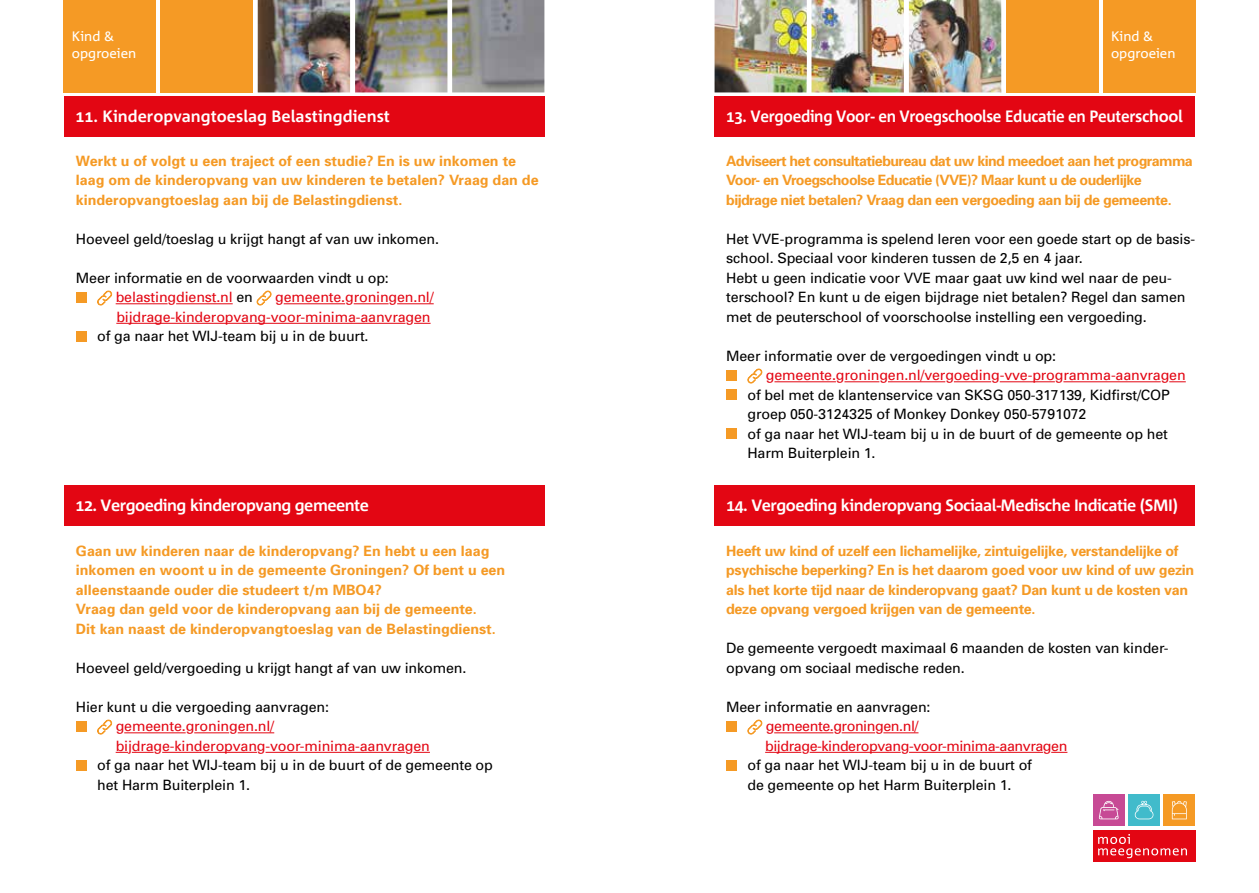
<style>
.page{position:relative;width:1259px;height:893px;background:#fff}
.page>*{position:absolute;margin:0;border:0;box-sizing:border-box;transform-origin:0 0}
.t1{font:700 16.5px "Corpid";letter-spacing:-.02em;color:#fff}
.t2{font:700 16.5px "Corpid";letter-spacing:-.02em;color:#fff;scale:.94 1}
.t3{font:700 16.5px "Corpid";color:#fff}
.t4{font:14.25px/19.5px "Univers";letter-spacing:-.01em;color:#000}
.t5{font:700 14.25px/19.5px "Univers";color:#f59a25}
.t6{font:700 14.25px/19.5px "Univers";letter-spacing:-.02em;color:#f59a25}
.t7{font:14.25px/19.5px "Univers";letter-spacing:-.01em;color:#e30613;text-align:right}
.t8{font:700 14.25px/19.5px "Univers";letter-spacing:-.04em;color:#f59a25}
.t9{font:14.25px/19.5px "Univers";letter-spacing:-.03em;color:#e30613}
.t10{font:13.65px/16.4px "Corpid Office";color:#fff}
.s1{color:#e30613}
</style>
<div class="page">
<div style="left:1093px;top:795px;width:31px;height:31px;background:#c74a95"></div>
<div style="left:1128px;top:795px;width:31px;height:31px;background:#41bbcb"></div>
<div style="left:1093px;top:830px;width:102px;height:31px;background:#e30613"></div>
<svg style="left:1098px;top:801px;width:20px;height:18px"></svg>
<div style="left:1163px;top:795px;width:32px;height:31px;background:#f59a25"></div>
<svg style="left:1171px;top:801px;width:15px;height:18px"></svg>
<svg style="left:1098px;top:834px;width:89px;height:24px"></svg>
<svg style="left:1134px;top:801px;width:20px;height:18px"></svg>
<div style="left:64px;top:0;width:92px;height:92px;background:#f59a25"></div>
<hr style="left:116px;top:303px;width:52px;height:1px;background:#e30613">
<hr style="left:176px;top:303px;width:57px;height:1px;background:#e30613">
<hr style="left:284px;top:303px;width:61px;height:1px;background:#e30613">
<hr style="left:354px;top:303px;width:35px;height:1px;background:#e30613">
<hr style="left:397px;top:303px;width:37px;height:1px;background:#e30613">
<hr style="left:116px;top:323px;width:289px;height:1px;background:#e30613">
<svg style="left:414px;top:323px;width:16px;height:1px"></svg>
<div style="left:76px;top:292px;width:10px;height:10px;background:#f59a25"></div>
<svg style="left:97px;top:291px;width:15px;height:15px"></svg>
<svg style="left:256px;top:291px;width:16px;height:15px"></svg>
<div style="left:76px;top:331px;width:10px;height:10px;background:#f59a25"></div>
<hr style="left:124px;top:732px;width:62px;height:1px;background:#e30613">
<hr style="left:194px;top:732px;width:35px;height:1px;background:#e30613">
<hr style="left:238px;top:732px;width:36px;height:1px;background:#e30613">
<hr style="left:162px;top:752px;width:95px;height:1px;background:#e30613">
<hr style="left:265px;top:752px;width:140px;height:1px;background:#e30613">
<svg style="left:413px;top:752px;width:17px;height:1px"></svg>
<div style="left:76px;top:721px;width:10px;height:10px;background:#f59a25"></div>
<svg style="left:97px;top:720px;width:57px;height:33px"></svg>
<div style="left:76px;top:760px;width:10px;height:10px;background:#f59a25"></div>
<div style="left:64px;top:96px;width:480px;height:40px;background:#e30613"></div>
<div style="left:64px;top:485px;width:480px;height:40px;background:#e30613"></div>
<img style="left:258px;top:0;width:286px;height:92px">
<div style="left:161px;top:0;width:92px;height:92px;background:#f59a25"></div>
<hr style="left:774px;top:381px;width:62px;height:1px;background:#e30613">
<hr style="left:844px;top:381px;width:35px;height:1px;background:#e30613">
<hr style="left:888px;top:381px;width:57px;height:1px;background:#e30613">
<hr style="left:954px;top:381px;width:37px;height:1px;background:#e30613">
<hr style="left:999px;top:381px;width:56px;height:1px;background:#e30613">
<hr style="left:1063px;top:381px;width:97px;height:1px;background:#e30613">
<svg style="left:1169px;top:381px;width:16px;height:1px"></svg>
<div style="left:726px;top:370px;width:10px;height:10px;background:#f59a25"></div>
<svg style="left:747px;top:369px;width:15px;height:15px"></svg>
<div style="left:726px;top:390px;width:10px;height:10px;background:#f59a25"></div>
<div style="left:726px;top:429px;width:10px;height:10px;background:#f59a25"></div>
<hr style="left:774px;top:732px;width:59px;height:1px;background:#e30613">
<hr style="left:841px;top:732px;width:34px;height:1px;background:#e30613">
<hr style="left:883px;top:732px;width:35px;height:1px;background:#e30613">
<hr style="left:765px;top:752px;width:36px;height:1px;background:#e30613">
<hr style="left:809px;top:752px;width:91px;height:1px;background:#e30613">
<hr style="left:909px;top:752px;width:134px;height:1px;background:#e30613">
<svg style="left:1051px;top:752px;width:16px;height:1px"></svg>
<div style="left:726px;top:721px;width:10px;height:10px;background:#f59a25"></div>
<svg style="left:747px;top:720px;width:15px;height:15px"></svg>
<div style="left:726px;top:760px;width:10px;height:10px;background:#f59a25"></div>
<div style="left:714px;top:485px;width:481px;height:40px;background:#e30613"></div>
<div style="left:714px;top:96px;width:481px;height:40px;background:#e30613"></div>
<img style="left:714px;top:0;width:287px;height:92px">
<div style="left:1103px;top:0;width:92px;height:92px;background:#f59a25"></div>
<div style="left:1006px;top:0;width:92px;height:92px;background:#f59a25"></div>
<p class="t10" style="left:72px;top:29px;width:66px">Kind &amp; opgroeien</p>
<p class="t3" style="left:75px;top:108px;width:316px">11. Kinderopvangtoeslag Belastingdienst</p>
<p class="t5" style="left:76px;top:151px;width:464px">Werkt u of volgt u een traject of een studie? En is uw inkomen te laag om de kinderopvang van uw kinderen te betalen? Vraag dan de kinderopvangtoeslag aan bij de Belastingdienst.</p>
<p class="t4" style="left:76px;top:229px;width:365px">Hoeveel geld/toeslag u krijgt hangt af van uw inkomen.</p>
<p class="t4" style="left:116px;top:268px;width:275px;text-indent:-40px">Meer informatie en de voorwaarden vindt u op: <span class="s1">belastingdienst.nl</span> en</p>
<p class="t7" style="left:116px;top:287px;width:319px">gemeente.groningen.nl/ bijdrage-kinderopvang-voor-minima-aanvragen</p>
<p class="t4" style="left:97px;top:326px;width:273px">of ga naar het WIJ-team bij u in de buurt.</p>
<p class="t1" style="left:75px;top:496px;width:295px">12. Vergoeding kinderopvang gemeente</p>
<p class="t5" style="left:76px;top:541px;width:431px">Gaan uw kinderen naar de kinderopvang? En hebt u een laag inkomen en woont u in de gemeente Groningen? Of bent u een alleenstaande ouder die studeert t/m MBO4?<br>Vraag dan geld voor de kinderopvang aan bij de gemeente.<br>Dit kan naast de kinderopvangtoeslag van de Belastingdienst.</p>
<p class="t4" style="left:76px;top:658px;width:392px">Hoeveel geld/vergoeding u krijgt hangt af van uw inkomen.</p>
<p class="t4" style="left:76px;top:697px;width:255px">Hier kunt u die vergoeding aanvragen:</p>
<p class="t7" style="left:116px;top:716px;width:316px;text-align:left">gemeente.groningen.nl/ bijdrage-kinderopvang-voor-minima-aanvragen</p>
<p class="t4" style="left:97px;top:755px;width:397px">of ga naar het WIJ-team bij u in de buurt of de gemeente op het Harm Buiterplein 1.</p>
<p class="t10" style="left:1111px;top:29px;width:66px">Kind &amp; opgroeien</p>
<p class="t2" style="left:726px;top:108px;width:487px">13. Vergoeding Voor- en Vroegschoolse Educatie en Peuterschool</p>
<p class="t8" style="left:726px;top:151px;width:468px">Adviseert het consultatiebureau dat uw kind meedoet aan het programma<br>Voor- en Vroegschoolse Educatie (VVE)? Maar kunt u de ouderlijke bijdrage niet betalen? Vraag dan een vergoeding aan bij de gemeente.</p>
<p class="t4" style="left:726px;top:229px;width:470px">Het VVE-programma is spelend leren voor een goede start op de basis&shy;school. Speciaal voor kinderen tussen de 2,5 en 4 jaar.<br>Hebt u geen indicatie voor VVE maar gaat uw kind wel naar de peu&shy;terschool? En kunt u de eigen bijdrage niet betalen? Regel dan samen met de peuterschool of voorschoolse instelling een vergoeding.</p>
<p class="t4" style="left:726px;top:346px;width:331px">Meer informatie over de vergoedingen vindt u op:</p>
<p class="t7" style="left:766px;top:365px;width:421px">gemeente.groningen.nl/vergoeding-vve-programma-aanvragen</p>
<p class="t4" style="left:747px;top:385px;width:424px">of bel met de klantenservice van SKSG 050-317139, Kidfirst/COP groep 050-3124325 of Monkey Donkey 050-5791072<br>of ga naar het WIJ-team bij u in de buurt of de gemeente op het Harm Buiterplein 1.</p>
<p class="t1" style="left:726px;top:496px;width:453px">14. Vergoeding kinderopvang Sociaal-Medische Indicatie (SMI)</p>
<p class="t6" style="left:726px;top:541px;width:469px">Heeft uw kind of uzelf een lichamelijke, zintuigelijke, verstandelijke of psychische beperking? En is het daarom goed voor uw kind of uw gezin als het korte tijd naar de kinderopvang gaat? Dan kunt u de kosten van deze opvang vergoed krijgen van de gemeente.</p>
<p class="t4" style="left:726px;top:638px;width:444px">De gemeente vergoedt maximaal 6 maanden de kosten van kinder&shy;opvang om sociaal medische reden.</p>
<p class="t4" style="left:726px;top:697px;width:206px">Meer informatie en aanvragen:</p>
<p class="t9" style="left:765px;top:716px;width:304px">gemeente.groningen.nl/ bijdrage-kinderopvang-voor-minima-aanvragen</p>
<p class="t4" style="left:747px;top:755px;width:286px">of ga naar het WIJ-team bij u in de buurt of de gemeente op het Harm Buiterplein 1.</p>
</div>
